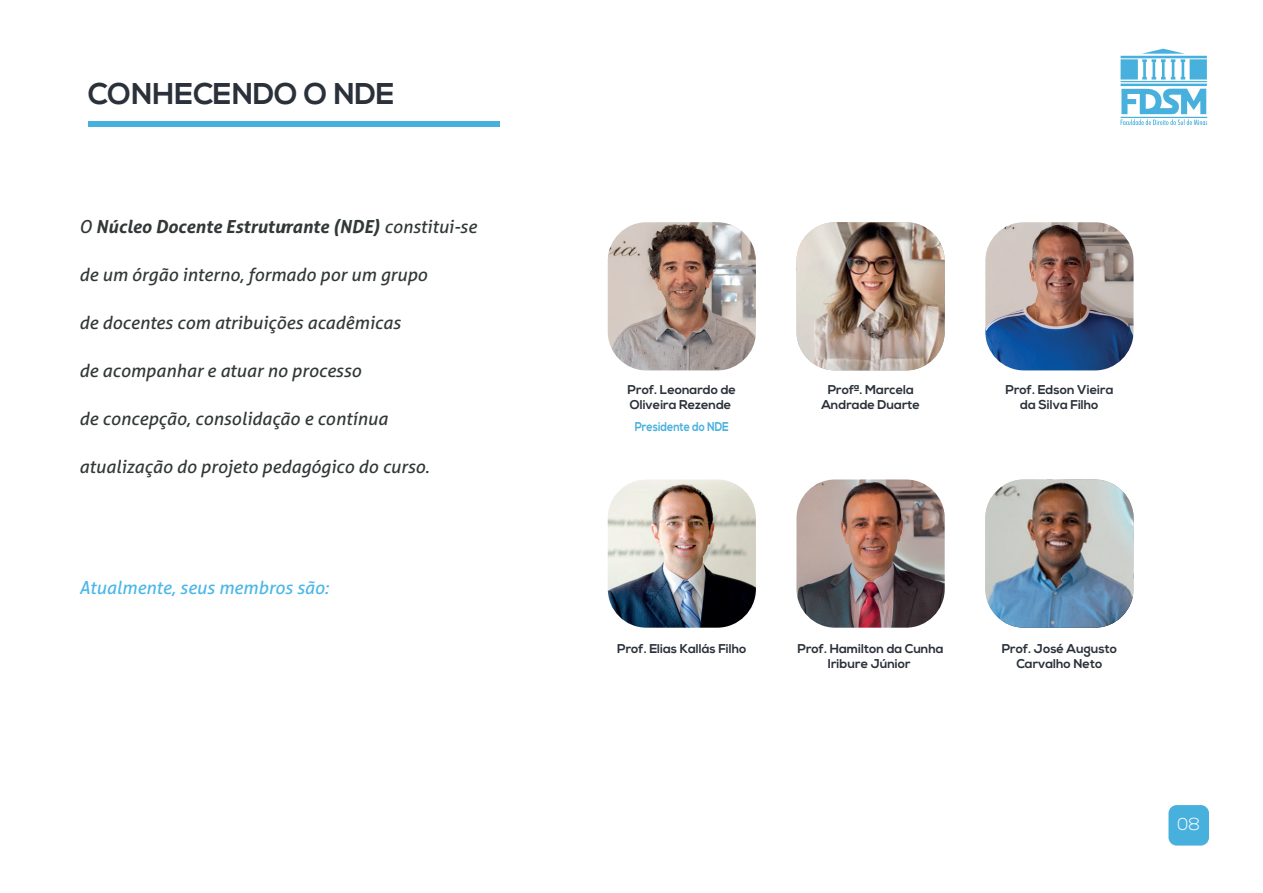
<style>
.page{position:relative;width:1263px;height:893px;background:#fff}
.page>*{position:absolute;margin:0;border:0;box-sizing:border-box;transform-origin:0 0}
.t1{font:700 30px "Nexa";color:#2b313a}
.t2{font:italic 18px "Aller";color:#323738}
.t3{font:italic 700 18px "Aller";color:#323738}
.t4{font:italic 18px "Aller";color:#4cb7e8}
.t5{font:300 17.25px "Nexa";color:#fff}
.t6{font:700 12.75px/15.3px "Nexa";color:#2b313a;text-align:center}
.t7{font:700 12.75px "Nexa";color:#48b0dd;scale:.84 1}
.s1{font-weight:400}
</style>
<div class="page">
<div style="left:1168px;top:805px;width:41px;height:41px;background:#48b0dd;border-radius:8px"></div>
<svg style="left:1120px;top:49px;width:87px;height:76px"></svg>
<div style="left:88px;top:121px;width:412px;height:6px;background:#48b0dd"></div>
<img style="left:608px;top:222px;width:148px;height:148px">
<img style="left:608px;top:479px;width:148px;height:149px">
<img style="left:985px;top:222px;width:148px;height:148px">
<img style="left:796px;top:222px;width:149px;height:148px">
<img style="left:796px;top:479px;width:149px;height:149px">
<img style="left:985px;top:479px;width:148px;height:149px">
<h1 class="t1" style="left:88px;top:76px;width:308px">CONHECENDO O NDE</h1>
<p class="t3" style="left:79px;top:215px;width:399px"><span class="s1">O</span> Núcleo Docente Estruturante (NDE) <span class="s1">constitui-se</span></p>
<p class="t2" style="left:79px;top:264px;width:350px">de um órgão interno, formado por um grupo</p>
<p class="t2" style="left:79px;top:312px;width:323px">de docentes com atribuições acadêmicas</p>
<p class="t2" style="left:79px;top:360px;width:284px">de acompanhar e atuar no processo</p>
<p class="t2" style="left:79px;top:408px;width:310px">de concepção, consolidação e contínua</p>
<p class="t2" style="left:79px;top:456px;width:352px">atualização do projeto pedagógico do curso.</p>
<p class="t2" style="left:281px;top:216px;width:8px">r</p>
<p class="t4" style="left:79px;top:577px;width:251px">Atualmente, seus membros são:</p>
<p class="t6" style="left:628px;top:382px;width:110px;text-align:left">Prof. Leonardo de<br>Oliveira Rezende</p>
<p class="t7" style="left:635px;top:419px;width:114px">Presidente do NDE</p>
<p class="t6" style="left:821px;top:382px;width:100px">Profª. Marcela<br>Andrade Duarte</p>
<p class="t6" style="left:1005px;top:382px;width:110px">Prof. Edson Vieira da Silva Filho</p>
<p class="t6" style="left:617px;top:641px;width:131px">Prof. Elias Kallás Filho</p>
<p class="t6" style="left:797px;top:641px;width:148px">Prof. Hamilton da Cunha<br>Iribure Júnior</p>
<p class="t6" style="left:1002px;top:641px;width:117px">Prof. José Augusto<br>Carvalho Neto</p>
<p class="t5" style="left:1177px;top:814px;width:24px">08</p>
</div>
